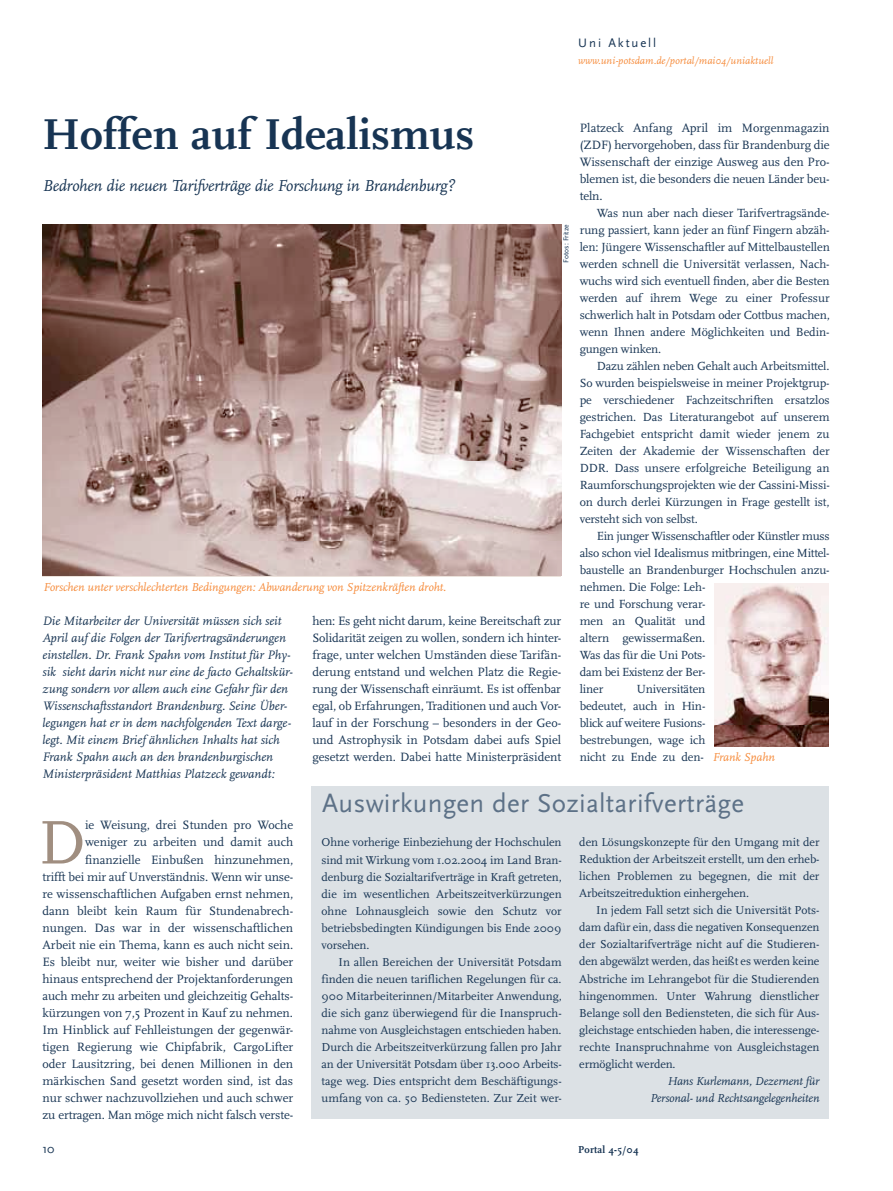
<style>
.page{position:relative;width:893px;height:1191px;background:#fff}
.page>*{position:absolute;margin:0;border:0;box-sizing:border-box;transform-origin:0 0}
.t1{font:64.2px "Scala";color:#a08e80}
.t2{font:700 45px "Scala";color:#173453}
.t3{font:27px "Scala Sans";letter-spacing:.01em;color:#5d7187}
.t4{font:italic 16.5px "Scala";letter-spacing:-.015em;color:#173453}
.t5{font:italic 12.75px/17px "Scala";color:#173453}
.t6{font:12.75px "Scala Sans";letter-spacing:.15em;color:#173453}
.t7{font:12.6px/17px "Scala";color:#173453;text-align:justify}
.t8{font:12.3px/17px "Scala";letter-spacing:-.01em;color:#173453;text-align:justify}
.t9{font:12px/17px "Scala";letter-spacing:-.005em;color:#173453;text-align:justify}
.t10{font:italic 12px "Scala";letter-spacing:-.005em;color:#f68a39}
.t11{font:italic 12px/17px "Scala";letter-spacing:-.01em;color:#173453;text-align:right}
.t12{font:italic 10.5px "Scala";letter-spacing:.005em;color:#f68a39}
.t13{font:700 10.5px "Scala";letter-spacing:.015em;color:#173453}
.t14{font:7.5px "Scala Sans";color:#173453}
.s1{font-style:italic;font-size:12px;color:#f68a39}
</style>
<div class="page">
<img style="left:43px;top:224px;width:518px;height:351px">
<img style="left:714px;top:583px;width:115px;height:163px">
<div style="left:312px;top:786px;width:517px;height:333px;background:#dce1e5"></div>
<p class="t6" style="left:578px;top:36px;width:79px">Uni Aktuell</p>
<p class="t12" style="left:578px;top:55px;width:197px">www.uni-potsdam.de/portal/mai04/uniaktuell</p>
<h2 class="t2" style="left:43px;top:109px;width:433px">Hoffen auf Idealismus</h2>
<h3 class="t4" style="left:43px;top:177px;width:414px">Bedrohen die neuen Tarifverträge die Forschung in Brandenburg?</h3>
<p class="t7" style="left:580px;top:119px;width:251px">Platzeck Anfang April im Morgenmagazin (ZDF) hervorgehoben, dass für Brandenburg die Wissenschaft der einzige Ausweg aus den Pro&shy;blemen ist, die besonders die neuen Länder beu&shy;teln.</p>
<p class="t8" style="left:580px;top:205px;width:252px;text-indent:17px">Was nun aber nach dieser Tarifvertragsände&shy;rung passiert, kann jeder an fünf Fingern abzäh&shy;len: Jüngere Wissenschaftler auf Mittelbaustellen werden schnell die Universität verlassen, Nach&shy;wuchs wird sich eventuell finden, aber die Besten werden auf ihrem Wege zu einer Professur schwerlich halt in Potsdam oder Cottbus machen, wenn Ihnen andere Möglichkeiten und Bedin&shy;gungen winken.</p>
<p class="t8" style="left:580px;top:358px;width:252px;text-indent:17px">Dazu zählen neben Gehalt auch Arbeitsmittel.<br>So wurden beispielsweise in meiner Projektgrup&shy;pe verschiedener Fachzeitschriften ersatzlos gestrichen. Das Literaturangebot auf unserem Fachgebiet entspricht damit wieder jenem zu Zeiten der Akademie der Wissenschaften der DDR. Dass unsere erfolgreiche Beteiligung an Raumforschungsprojekten wie der Cassini-Missi&shy;on durch derlei Kürzungen in Frage gestellt ist, versteht sich von selbst.</p>
<p class="t8" style="left:580px;top:528px;width:251px;text-align:left;text-indent:17px">Ein junger Wissenschaftler oder Künstler muss also schon viel Idealismus mitbringen, eine Mittel&shy;baustelle an Brandenburger Hochschulen anzu&shy;nehmen. Die Folge: Leh-<br>re und Forschung verar-<br>men an Qualität und<br>altern gewissermaßen.<br>Was das für die Uni Pots-<br>dam bei Existenz der Ber-<br>liner</p>
<p class="t14" style="left:562px;top:263px;width:40px;rotate:-90deg">Fotos: Fritze</p>
<p class="t10" style="left:43px;top:581px;width:404px">Forschen unter verschlechterten Bedingungen: Abwanderung von Spitzenkräften droht.</p>
<p class="t5" style="left:43px;top:613px;width:252px">Die Mitarbeiter der Universität müssen sich seit April auf die Folgen der Tarifvertragsänderungen einstellen. Dr. Frank Spahn vom Institut für Phy&shy;sik sieht darin nicht nur eine de facto Gehaltskür&shy;zung sondern vor allem auch eine Gefahr für den Wissenschaftsstandort Brandenburg. Seine Über&shy;legungen hat er in dem nachfolgenden Text darge&shy;legt. Mit einem Brief ähnlichen Inhalts hat sich Frank Spahn auch an den brandenburgischen Ministerpräsident Matthias Platzeck gewandt:</p>
<h1 class="t1" style="left:38px;top:807px;width:49px">D</h1>
<p class="t7" style="left:312px;top:613px;width:250px">hen: Es geht nicht darum, keine Bereitschaft zur Solidarität zeigen zu wollen, sondern ich hinter&shy;frage, unter welchen Umständen diese Tarifän&shy;derung entstand und welchen Platz die Regie&shy;rung der Wissenschaft einräumt. Es ist offenbar egal, ob Erfahrungen, Traditionen und auch Vor&shy;lauf in der Forschung – besonders in der Geo&shy;und Astrophysik in Potsdam dabei aufs Spiel gesetzt werden. Dabei hatte Ministerpräsident</p>
<p class="t8" style="left:580px;top:681px;width:197px;text-align:left;text-indent:57px">Universitäten<br>bedeutet, auch in Hin-<br>blick auf weitere Fusions&shy;bestrebungen, wage ich<br>nicht zu Ende zu den- <span class="s1">Frank Spahn</span></p>
<h3 class="t3" style="left:322px;top:789px;width:424px">Auswirkungen der Sozialtarifverträge</h3>
<p class="t7" style="left:43px;top:817px;width:252px;text-align:right">ie Weisung, drei Stunden pro Woche weniger zu arbeiten und damit auch finanzielle Einbußen hinzunehmen,<br>trifft bei mir auf Unverständnis. Wenn wir unse&shy;re wissenschaftlichen Aufgaben ernst nehmen, dann bleibt kein Raum für Stundenabrech&shy;nungen. Das war in der wissenschaftlichen Arbeit nie ein Thema, kann es auch nicht sein.<br>Es bleibt nur, weiter wie bisher und darüber hinaus entsprechend der Projektanforderungen auch mehr zu arbeiten und gleichzeitig Gehalts&shy;kürzungen von 7,5 Prozent in Kauf zu nehmen.<br>Im Hinblick auf Fehlleistungen der gegenwär&shy;tigen Regierung wie Chipfabrik, CargoLifter oder Lausitzring, bei denen Millionen in den märkischen Sand gesetzt worden sind, ist das nur schwer nachzuvollziehen und auch schwer zu ertragen. Man möge mich nicht falsch verste-</p>
<p class="t9" style="left:579px;top:834px;width:242px">den Lösungskonzepte für den Umgang mit der Reduktion der Arbeitszeit erstellt, um den erheb&shy;lichen Problemen zu begegnen, die mit der Arbeitszeitreduktion einhergehen.</p>
<p class="t9" style="left:579px;top:902px;width:242px;text-indent:17px">In jedem Fall setzt sich die Universität Pots&shy;dam dafür ein, dass die negativen Konsequenzen der Sozialtarifverträge nicht auf die Studieren&shy;den abgewälzt werden, das heißt es werden keine Abstriche im Lehrangebot für die Studierenden hingenommen. Unter Wahrung dienstlicher Belange soll den Bediensteten, die sich für Aus&shy;gleichstage entschieden haben, die interessenge&shy;rechte Inanspruchnahme von Ausgleichstagen ermöglicht werden.</p>
<p class="t11" style="left:650px;top:1072px;width:171px">Hans Kurlemann, Dezernent für<br>Personal- und Rechtsangelegenheiten</p>
<p class="t9" style="left:322px;top:834px;width:242px">Ohne vorherige Einbeziehung der Hochschulen sind mit Wirkung vom 1.02.2004 im Land Bran&shy;denburg die Sozialtarifverträge in Kraft getreten, die im wesentlichen Arbeitszeitverkürzungen ohne Lohnausgleich sowie den Schutz vor betriebsbedingten Kündigungen bis Ende 2009 vorsehen.</p>
<p class="t9" style="left:322px;top:953px;width:242px;text-indent:17px">In allen Bereichen der Universität Potsdam finden die neuen tariflichen Regelungen für ca.<br>900 Mitarbeiterinnen/Mitarbeiter Anwendung, die sich ganz überwiegend für die Inanspruch&shy;nahme von Ausgleichstagen entschieden haben.<br>Durch die Arbeitszeitverkürzung fallen pro Jahr an der Universität Potsdam über 13.000 Arbeits&shy;tage weg. Dies entspricht dem Beschäftigungs&shy;umfang von ca. 50 Bediensteten. Zur Zeit wer-</p>
<p class="t6" style="left:43px;top:1141px;width:14px">10</p>
<p class="t13" style="left:578px;top:1143px;width:62px">Portal 4-5/04</p>
</div>
